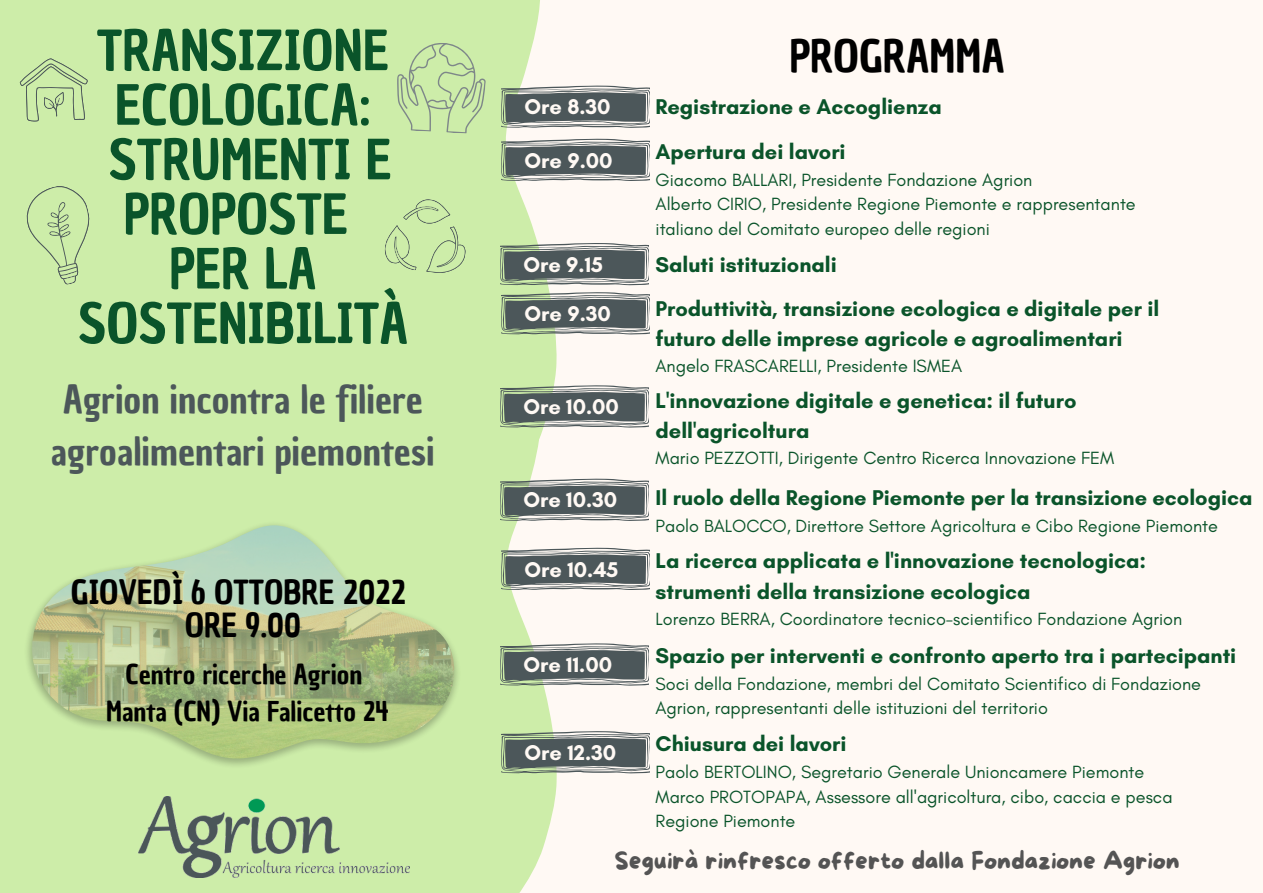
<style>
.page{position:relative;width:1263px;height:893px;background:#fff9f4}
.page>*{position:absolute;margin:0;border:0;box-sizing:border-box;transform-origin:0 0}
.t1{font:54px/54.6px "Chau Philomene One";color:#0a542a;text-align:center}
.t2{font:43.5px "Chau Philomene One";color:#000}
.t3{font:37.5px/52.3px "Chau Philomene One";color:#4c575a;text-align:center}
.t4{font:32.4px/32.6px "Chau Philomene One";color:#000;text-align:center}
.t5{font:26.62px/37.1px "Chau Philomene One";color:#000;text-align:center}
.t6{font:24.75px "More Sugar";color:#545454}
.t7{font:700 21.75px/30.4px "Glacial Indifference";color:#0a542a}
.t8{font:700 21.75px "Glacial Indifference";color:#fff9f4}
.t9{font:18px/24.8px "Glacial Indifference";color:#0a542a}
</style>
<div class="page">
<div style="left:0;top:0;width:454px;height:893px;background:#cdeda9"></div>
<svg style="left:454px;top:0;width:96px;height:319px;fill:#cdeda9"></svg>
<svg style="left:454px;top:319px;width:103px;height:574px;background:#d3eeb3"></svg>
<svg style="left:138px;top:796px;width:272px;height:82px"></svg>
<svg style="left:502px;top:86px;width:148px;height:42px;background:#727a7a"></svg>
<svg style="left:502px;top:139px;width:148px;height:42px;background:#727a7a"></svg>
<svg style="left:500px;top:243px;width:148px;height:42px;background:#707976"></svg>
<svg style="left:502px;top:292px;width:148px;height:42px;background:#6f7a76"></svg>
<svg style="left:500px;top:385px;width:148px;height:42px;background:#6f7a76"></svg>
<svg style="left:500px;top:479px;width:148px;height:42px;background:#717a78"></svg>
<svg style="left:502px;top:548px;width:148px;height:42px;background:#727a7a"></svg>
<svg style="left:500px;top:643px;width:148px;height:42px;background:#707a77"></svg>
<svg style="left:502px;top:731px;width:148px;height:42px;background:#6f7a75"></svg>
<svg style="left:397px;top:40px;width:91px;height:95px"></svg>
<svg style="left:384px;top:194px;width:88px;height:83px"></svg>
<svg style="left:20px;top:58px;width:68px;height:63px"></svg>
<svg style="left:26px;top:186px;width:64px;height:99px"></svg>
<img style="left:27px;top:520px;width:435px;height:249px">
<img style="left:28px;top:525px;width:430px;height:234px">
<h1 class="t1" style="left:78px;top:24px;width:331px">TRANSIZIONE<br>ECOLOGICA:<br>STRUMENTI E<br>PROPOSTE<br>PER LA<br>SOSTENIBILITÀ</h1>
<h3 class="t3" style="left:51px;top:373px;width:385px">Agrion incontra le filiere agroalimentari piemontesi</h3>
<h3 class="t4" style="left:71px;top:576px;width:337px">GIOVEDÌ 6 OTTOBRE 2022<br>ORE 9.00</h3>
<h3 class="t5" style="left:106px;top:656px;width:284px">Centro ricerche Agrion<br>Manta (CN) Via Falicetto 24</h3>
<p class="t8" style="left:524px;top:93px;width:88px">Ore 8.30</p>
<p class="t8" style="left:524px;top:147px;width:90px">Ore 9.00</p>
<p class="t8" style="left:523px;top:251px;width:81px">Ore 9.15</p>
<p class="t8" style="left:524px;top:300px;width:88px">Ore 9.30</p>
<p class="t8" style="left:523px;top:393px;width:97px">Ore 10.00</p>
<p class="t8" style="left:523px;top:487px;width:96px">Ore 10.30</p>
<p class="t8" style="left:524px;top:556px;width:95px">Ore 10.45</p>
<p class="t8" style="left:523px;top:651px;width:90px">Ore 11.00</p>
<h2 class="t2" style="left:789px;top:27px;width:217px">PROGRAMMA</h2>
<p class="t7" style="left:655px;top:84px;width:288px;line-height:44.6px">Registrazione e Accoglienza<br>Apertura dei lavori</p>
<p class="t9" style="left:655px;top:167px;width:482px">Giacomo BALLARI, Presidente Fondazione Agrion<br>Alberto CIRIO, Presidente Regione Piemonte e rappresentante italiano del Comitato europeo delle regioni</p>
<p class="t7" style="left:655px;top:242px;width:505px;line-height:43.7px">Saluti istituzionali<br>Produttività, transizione ecologica e digitale per il</p>
<p class="t7" style="left:655px;top:323px;width:469px">futuro delle imprese agricole e agroalimentari</p>
<p class="t9" style="left:655px;top:354px;width:308px">Angelo FRASCARELLI, Presidente ISMEA</p>
<p class="t7" style="left:655px;top:385px;width:422px">L'innovazione digitale e genetica: il futuro dell'agricoltura</p>
<p class="t9" style="left:655px;top:446px;width:460px">Mario PEZZOTTI, Dirigente Centro Ricerca Innovazione FEM</p>
<p class="t7" style="left:655px;top:482px;width:598px">Il ruolo della Regione Piemonte per la transizione ecologica</p>
<p class="t9" style="left:655px;top:513px;width:564px">Paolo BALOCCO, Direttore Settore Agricoltura e Cibo Regione Piemonte</p>
<p class="t7" style="left:655px;top:545px;width:492px">La ricerca applicata e l'innovazione tecnologica: strumenti della transizione ecologica</p>
<p class="t9" style="left:655px;top:606px;width:528px">Lorenzo BERRA, Coordinatore tecnico-scientifico Fondazione Agrion</p>
<p class="t7" style="left:655px;top:640px;width:582px">Spazio per interventi e confronto aperto tra i partecipanti</p>
<p class="t9" style="left:655px;top:671px;width:547px">Soci della Fondazione, membri del Comitato Scientifico di Fondazione<br>Agrion, rappresentanti delle istituzioni del territorio</p>
<p class="t7" style="left:655px;top:728px;width:192px">Chiusura dei lavori</p>
<p class="t9" style="left:655px;top:759px;width:518px">Paolo BERTOLINO, Segretario Generale Unioncamere Piemonte<br>Marco PROTOPAPA, Assessore all'agricoltura, cibo, caccia e pesca<br>Regione Piemonte</p>
<h3 class="t6" style="left:614px;top:847px;width:567px">Seguirà rinfresco offerto dalla Fondazione Agrion</h3>
<p class="t8" style="left:524px;top:739px;width:93px">Ore 12.30</p>
</div>
